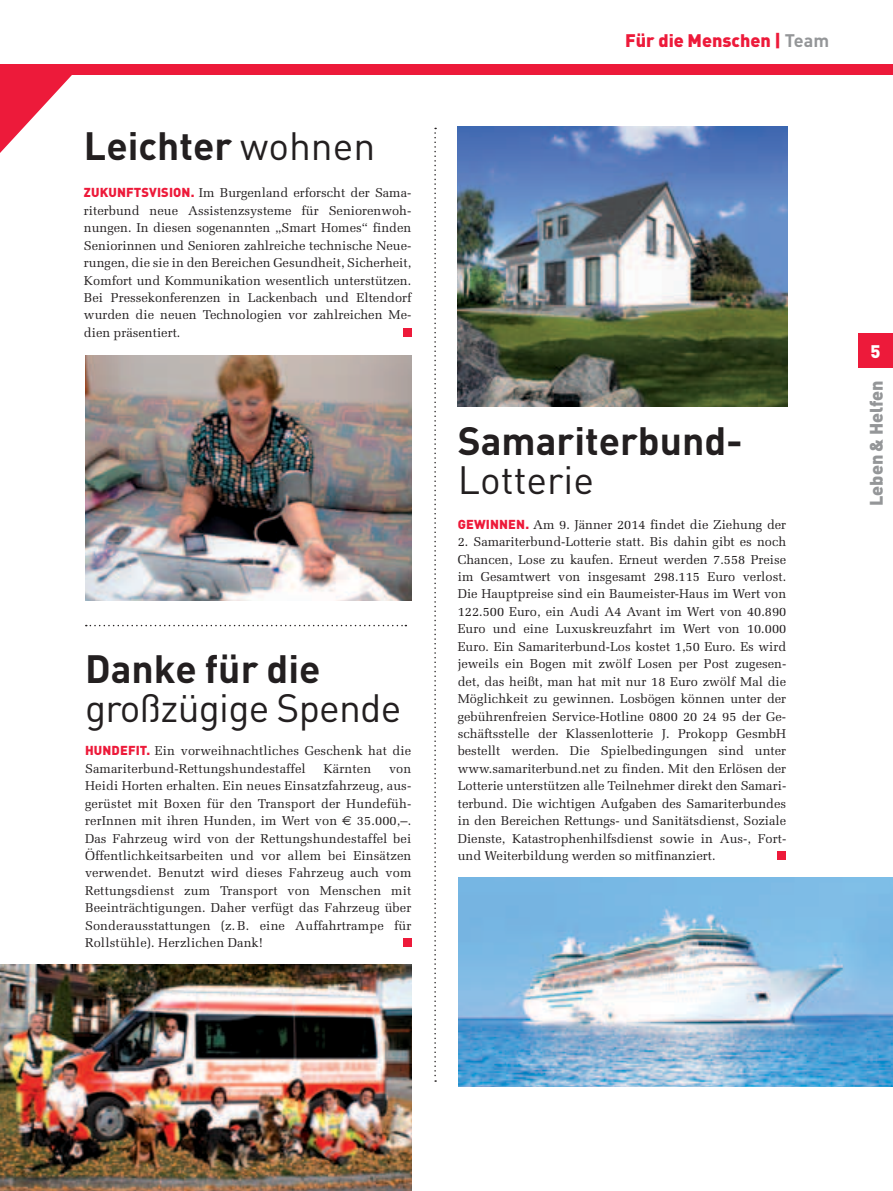
<style>
.page{position:relative;width:893px;height:1191px;background:#fff}
.page>*{position:absolute;margin:0;border:0;box-sizing:border-box;transform-origin:0 0}
.t1{font:700 39px "DIN";color:#231f20}
.t2{font:39px "DIN";letter-spacing:-.02em;color:#231f20}
.t3{font:39px "DIN";color:#231f20}
.t4{font:900 18px "DIN";color:#ed1a3a}
.t5{font:900 18px "DIN";letter-spacing:-.005em;color:#949698}
.t6{font:900 18px "DIN";color:#fff}
.t7{font:12.9px/17.4px "Melior";letter-spacing:.01em;color:#231f20;text-align:justify}
.s1{font-weight:400}
.s2{font-family:"DIN";font-weight:900;color:#ed1a3a}
.s3{font-family:"Euro Sans"}
.s4{font-weight:700;color:#949698}
</style>
<div class="page">
<div style="left:403px;top:328px;width:8px;height:9px;background:#ed1a3a"></div>
<div style="left:403px;top:938px;width:8px;height:9px;background:#ed1a3a"></div>
<div style="left:778px;top:851px;width:8px;height:9px;background:#ed1a3a"></div>
<svg style="left:434px;top:128px;width:2px;height:953px"></svg>
<div style="left:0;top:64px;width:893px;height:10px;background:#ed1a3a"></div>
<svg style="left:0;top:74px;width:74px;height:79px"></svg>
<img style="left:0;top:964px;width:411px;height:227px">
<img style="left:85px;top:356px;width:326px;height:244px">
<div style="left:858px;top:333px;width:35px;height:34px;background:#ed1a3a"></div>
<svg style="left:86px;top:625px;width:320px;height:1px"></svg>
<img style="left:458px;top:127px;width:329px;height:279px">
<img style="left:459px;top:877px;width:434px;height:209px">
<h1 class="t1" style="left:84px;top:120px;width:293px">Leichter <span class="s1">wohnen</span></h1>
<p class="t7" style="left:84px;top:184px;width:329px"><span class="s2">ZUKUNFTSVISION.</span> Im Burgenland erforscht der Sama&shy;riterbund neue Assistenzsysteme für Seniorenwoh&shy;nungen. In diesen sogenannten „Smart Homes“ finden Seniorinnen und Senioren zahlreiche technische Neue&shy;rungen, die sie in den Bereichen Gesundheit, Sicherheit, Komfort und Kommunikation wesentlich unterstützen.<br>Bei Pressekonferenzen in Lackenbach und Eltendorf wurden die neuen Technologien vor zahlreichen Me&shy;dien präsentiert.</p>
<h1 class="t1" style="left:85px;top:643px;width:237px">Danke für die</h1>
<h1 class="t2" style="left:85px;top:684px;width:318px">großzügige Spende</h1>
<p class="t7" style="left:85px;top:742px;width:328px"><span class="s2">HUNDEFIT.</span> Ein vorweihnachtliches Geschenk hat die<br>Samariterbund-Rettungshundestaffel</p>
<p class="t7" style="left:324px;top:759px;width:49px">Kärnten</p>
<p class="t7" style="left:85px;top:759px;width:328px;text-indent:304px">von Heidi Horten erhalten. Ein neues Einsatzfahrzeug, aus&shy;gerüstet mit Boxen für den Transport der Hundefüh&shy;rerInnen mit ihren Hunden, im Wert von <span class="s3">€</span> 35.000,–.<br>Das Fahrzeug wird von der Rettungshundestaffel bei Öffentlichkeitsarbeiten und vor allem bei Einsätzen verwendet. Benutzt wird dieses Fahrzeug auch vom Rettungsdienst zum Transport von Menschen mit Beeinträchtigungen. Daher verfügt das Fahrzeug über Sonderausstattungen (z.B. eine Auffahrtrampe für Rollstühle). Herzlichen Dank!</p>
<h2 class="t4" style="left:625px;top:28px;width:206px">Für die Menschen | <span class="s4">Team</span></h2>
<h1 class="t1" style="left:458px;top:415px;width:287px">Samariterbund-</h1>
<h1 class="t3" style="left:458px;top:456px;width:138px">Lotterie</h1>
<p class="t7" style="left:458px;top:515px;width:330px"><span class="s2">GEWINNEN.</span> Am 9. Jänner 2014 findet die Ziehung der</p>
<p class="t7" style="left:458px;top:533px;width:330px">2. Samariterbund-Lotterie statt. Bis dahin gibt es noch Chancen, Lose zu kaufen. Erneut werden 7.558 Preise im Gesamtwert von insgesamt 298.115 Euro verlost.<br>Die Hauptpreise sind ein Baumeister-Haus im Wert von 122.500 Euro, ein Audi A4 Avant im Wert von 40.890<br>Euro und eine Luxuskreuzfahrt im Wert von 10.000<br>Euro. Ein Samariterbund-Los kostet 1,50 Euro. Es wird jeweils ein Bogen mit zwölf Losen per Post zugesen&shy;det, das heißt, man hat mit nur 18 Euro zwölf Mal die Möglichkeit zu gewinnen. Losbögen können unter der gebührenfreien Service-Hotline 0800 20 24 95 der Ge&shy;schäftsstelle der Klassenlotterie J. Prokopp GesmbH bestellt werden. Die Spielbedingungen sind unter www.samariterbund.net zu finden. Mit den Erlösen der Lotterie unterstützen alle Teilnehmer direkt den Samari&shy;terbund. Die wichtigen Aufgaben des Samariterbundes in den Bereichen Rettungs- und Sanitätsdienst, Soziale Dienste, Katastrophenhilfsdienst sowie in Aus-, Fort&shy;und Weiterbildung werden so mitfinanziert.</p>
<h2 class="t6" style="left:870px;top:339px;width:12px">5</h2>
<h2 class="t5" style="left:864px;top:506px;width:127px;rotate:-90deg">Leben &amp; Helfen</h2>
</div>
